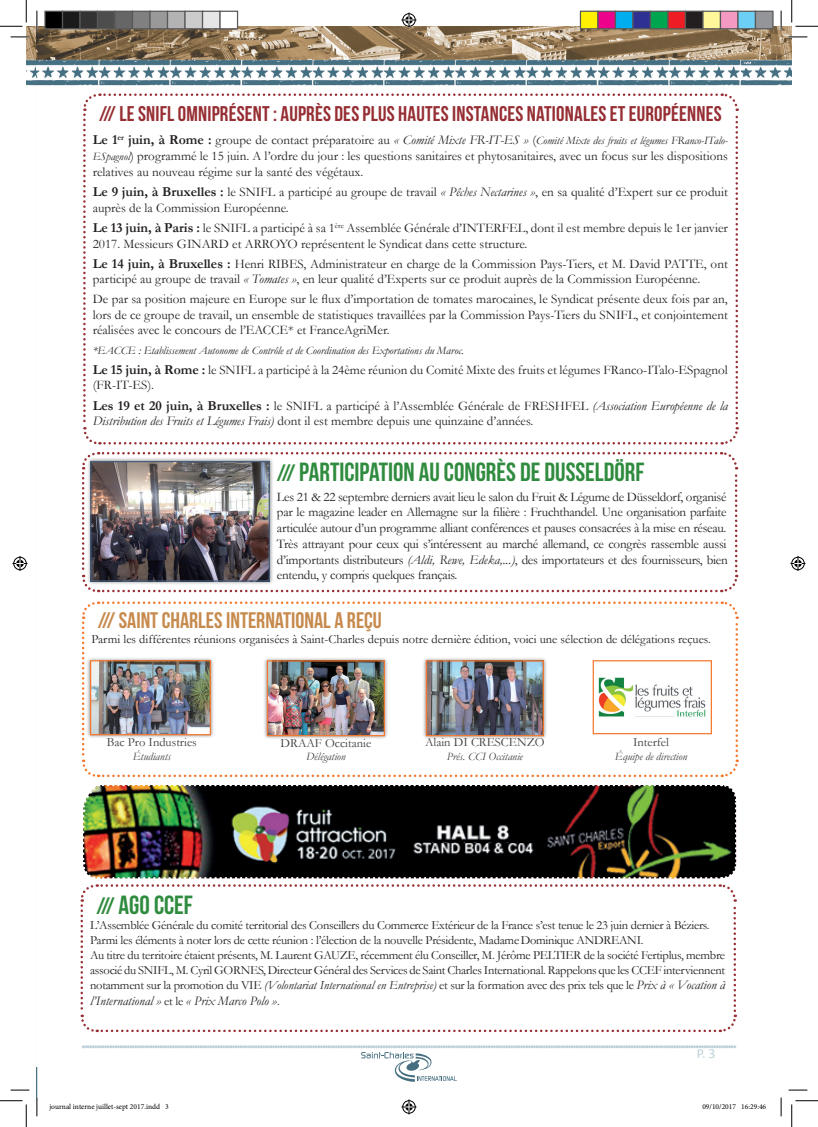
<style>
.page{position:relative;width:818px;height:1127px;background:#fff}
.page>*{position:absolute;margin:0;border:0;box-sizing:border-box;transform-origin:0 0}
.t1{font:26.25px "Bebas Neue";color:#2f8b3e}
.t2{font:22.5px "Bebas Neue";color:#c78a4d}
.t3{font:21.25px "Bebas Neue";letter-spacing:.01em;color:#962e33}
.t4{font:13.75px "Calibri";color:#bcd0d9}
.t5{font:13.12px/15.8px "Garamond";color:#231f20}
.t6{font:italic 13.12px "Garamond";color:#231f20}
.t7{font:12.5px/15.2px "Garamond";letter-spacing:-.02em;color:#231f20}
.t8{font:12.5px "Garamond";color:#231f20}
.t9{font:12.5px "Garamond";color:#3e3e3f}
.t10{font:italic 11.25px "Garamond";color:#231f20}
.t11{font:italic 11.25px "Garamond";color:#3e3e3f}
.t12{font:7.5px "Minion Pro";color:#000}
.s1{font-weight:700;font-style:normal;font-size:13.75px}
.s2{font-style:normal;font-size:13.12px}
.s3{font-size:13.12px}
.s4{font-style:italic;font-size:11.25px}
.s5{font-weight:700;font-size:13.75px}
.s6{font-style:italic}
.s7{font-size:23.75px}
.s8{font-style:italic;font-size:13.12px}
.s9{font-style:normal;font-size:12.5px}
</style>
<div class="page">
<img style="left:38px;top:26px;width:754px;height:1021px">
<svg style="left:82px;top:1045px;width:654px;height:36px"></svg>
<svg style="left:80px;top:92px;width:659px;height:501px"></svg>
<img style="left:79px;top:600px;width:660px;height:433px">
<div style="left:86px;top:457px;width:188px;height:128px;background:#231f20;opacity:.5"></div>
<img style="left:92px;top:463px;width:176px;height:116px">
<div style="left:90px;top:461px;width:180px;height:120px;border:1px solid #465f7e"></div>
<svg style="left:788px;top:36px;width:19px;height:2px"></svg>
<svg style="left:788px;top:1089px;width:19px;height:1px"></svg>
<svg style="left:780px;top:11px;width:2px;height:18px"></svg>
<svg style="left:780px;top:1097px;width:2px;height:18px"></svg>
<svg style="left:791px;top:0;width:27px;height:27px"></svg>
<svg style="left:791px;top:1100px;width:27px;height:26px"></svg>
<svg style="left:401px;top:13px;width:15px;height:15px"></svg>
<svg style="left:401px;top:1099px;width:15px;height:15px"></svg>
<svg style="left:0;top:0;width:38px;height:1126px"></svg>
<svg style="left:790px;top:556px;width:15px;height:15px"></svg>
<div style="left:45px;top:11px;width:18px;height:18px;background:#000"></div>
<div style="left:44px;top:11px;width:19px;height:18px;border:1px solid #595959"></div>
<div style="left:63px;top:11px;width:17px;height:18px;background:#1a1a1a"></div>
<div style="left:62px;top:11px;width:19px;height:18px;border:1px solid #595959"></div>
<div style="left:80px;top:11px;width:18px;height:18px;background:#333"></div>
<div style="left:79px;top:11px;width:19px;height:18px;border:1px solid #595959"></div>
<div style="left:98px;top:11px;width:17px;height:18px;background:#4d4d4d"></div>
<div style="left:97px;top:11px;width:19px;height:18px;border:1px solid #595959"></div>
<div style="left:115px;top:11px;width:18px;height:18px;background:#666"></div>
<div style="left:114px;top:11px;width:19px;height:18px;border:1px solid #595959"></div>
<div style="left:133px;top:11px;width:17px;height:18px;background:#808080"></div>
<div style="left:132px;top:11px;width:19px;height:18px;border:1px solid #595959"></div>
<div style="left:150px;top:11px;width:18px;height:18px;background:#999"></div>
<div style="left:149px;top:11px;width:19px;height:18px;border:1px solid #595959"></div>
<div style="left:168px;top:11px;width:17px;height:18px;background:#b3b3b3"></div>
<div style="left:167px;top:11px;width:19px;height:18px;border:1px solid #595959"></div>
<div style="left:185px;top:11px;width:18px;height:18px;background:#ccc"></div>
<div style="left:184px;top:11px;width:19px;height:18px;border:1px solid #595959"></div>
<div style="left:203px;top:11px;width:17px;height:18px;background:#e6e6e6"></div>
<div style="left:202px;top:11px;width:19px;height:18px;border:1px solid #595959"></div>
<div style="left:220px;top:11px;width:18px;height:18px;background:#fff"></div>
<div style="left:219px;top:11px;width:19px;height:18px;border:1px solid #595959"></div>
<div style="left:580px;top:11px;width:18px;height:18px;background:#fff101"></div>
<div style="left:580px;top:11px;width:18px;height:18px;border:1px solid #595959"></div>
<div style="left:598px;top:11px;width:17px;height:18px;background:#ed028c"></div>
<div style="left:597px;top:11px;width:19px;height:18px;border:1px solid #595959"></div>
<div style="left:615px;top:11px;width:18px;height:18px;background:#00aeef"></div>
<div style="left:615px;top:11px;width:18px;height:18px;border:1px solid #595959"></div>
<div style="left:633px;top:11px;width:17px;height:18px;background:#2e3092"></div>
<div style="left:632px;top:11px;width:19px;height:18px;border:1px solid #595959"></div>
<div style="left:650px;top:11px;width:18px;height:18px;background:#00a54f"></div>
<div style="left:650px;top:11px;width:18px;height:18px;border:1px solid #595959"></div>
<div style="left:668px;top:11px;width:17px;height:18px;background:#ee1d23"></div>
<div style="left:667px;top:11px;width:19px;height:18px;border:1px solid #595959"></div>
<div style="left:685px;top:11px;width:18px;height:18px;background:#231f20"></div>
<div style="left:685px;top:11px;width:18px;height:18px;border:1px solid #595959"></div>
<div style="left:703px;top:11px;width:17px;height:18px;background:#fff79a"></div>
<div style="left:702px;top:11px;width:19px;height:18px;border:1px solid #595959"></div>
<div style="left:720px;top:11px;width:18px;height:18px;background:#f499c2"></div>
<div style="left:720px;top:11px;width:18px;height:18px;border:1px solid #595959"></div>
<div style="left:738px;top:11px;width:17px;height:18px;background:#6bcff6"></div>
<div style="left:737px;top:11px;width:19px;height:18px;border:1px solid #595959"></div>
<div style="left:755px;top:11px;width:18px;height:18px;background:#939598"></div>
<div style="left:755px;top:11px;width:18px;height:18px;border:1px solid #595959"></div>
<h3 class="t3" style="left:99px;top:102px;width:624px">/// LE SNIFL OMNIPRÉSENT : AUPRÈS DES PLUS HAUTES INSTANCES NATIONALES ET EUROPÉENNES</h3>
<p class="t10" style="left:93px;top:133px;width:637px"><span class="s1">Le 1</span><sup>er</sup> <span class="s1">juin, à Rome :</span> <span class="s2">groupe de contact préparatoire au</span> <span class="s3">« Comité Mixte FR-IT-ES »</span> <span class="s2">(</span>Comité Mixte des fruits et légumes FRanco-ITalo-</p>
<p class="t5" style="left:93px;top:148px;width:637px"><span class="s4">ESpagnol</span>) programmé le 15 juin. A l’ordre du jour : les questions sanitaires et phytosanitaires, avec un focus sur les dispositions relatives au nouveau régime sur la santé des végétaux.</p>
<p class="t5" style="left:93px;top:184px;width:636px"><span class="s5">Le 9 juin, à Bruxelles :</span> le SNIFL a participé au groupe de travail <span class="s6">« Pêches Nectarines »</span>, en sa qualité d’Expert sur ce produit auprès de la Commission Européenne.</p>
<p class="t5" style="left:93px;top:219px;width:637px"><span class="s5">Le 13 juin, à Paris :</span> le SNIFL a participé à sa 1<sup>ère</sup> Assemblée Générale d’INTERFEL, dont il est membre depuis le 1er janvier<br>2017. Messieurs GINARD et ARROYO représentent le Syndicat dans cette structure.</p>
<p class="t5" style="left:93px;top:255px;width:636px"><span class="s5">Le 14 juin, à Bruxelles :</span> Henri RIBES, Administrateur en charge de la Commission Pays-Tiers, et M. David PATTE, ont participé au groupe de travail <span class="s6">« Tomates »</span>, en leur qualité d’Experts sur ce produit auprès de la Commission Européenne.</p>
<p class="t5" style="left:93px;top:290px;width:637px;text-align:justify">De par sa position majeure en Europe sur le flux d’importation de tomates marocaines, le Syndicat présente deux fois par an, lors de ce groupe de travail, un ensemble de statistiques travaillées par la Commission Pays-Tiers du SNIFL, et conjointement réalisées avec le concours de l’EACCE* et FranceAgriMer.</p>
<p class="t10" style="left:93px;top:342px;width:373px">*EACCE : Etablissement Autonome de Contrôle et de Coordination des Exportations du Maroc.</p>
<p class="t5" style="left:93px;top:361px;width:636px"><span class="s5">Le 15 juin, à Rome :</span> le SNIFL a participé à la 24ème réunion du Comité Mixte des fruits et légumes FRanco-ITalo-ESpagnol (FR-IT-ES).</p>
<p class="t5" style="left:93px;top:397px;width:637px"><span class="s5">Les 19 et 20 juin, à Bruxelles :</span> le SNIFL a participé à l’Assemblée Générale de FRESHFEL <span class="s6">(Association Européenne de la<br>Distribution des Fruits et Légumes Frais)</span> dont il est membre depuis une quinzaine d’années.</p>
<h1 class="t1" style="left:277px;top:457px;width:369px"><span class="s7">///</span> PARTICIPATION AU CONGRÈS DE DUSSELDÖRF</h1>
<p class="t5" style="left:277px;top:488px;width:452px;text-align:justify">Les 21 &amp; 22 septembre derniers avait lieu le salon du Fruit &amp; Légume de Düsseldorf, organisé par le magazine leader en Allemagne sur la filière : Fruchthandel. Une organisation parfaite articulée autour d’un programme alliant conférences et pauses consacrées à la mise en réseau.<br>Très attrayant pour ceux qui s’intéressent au marché allemand, ce congrès rassemble aussi d’importants distributeurs <span class="s6">(Aldi, Rewe, Edeka,...)</span>, des importateurs et des fournisseurs, bien entendu, y compris quelques français.</p>
<h2 class="t2" style="left:98px;top:607px;width:286px">/// SAINT CHARLES INTERNATIONAL A REÇU</h2>
<p class="t8" style="left:91px;top:630px;width:621px">Parmi les différentes réunions organisées à Saint-Charles depuis notre dernière édition, voici une sélection de délégations reçues.</p>
<p class="t9" style="left:107px;top:733px;width:91px">Bac Pro Industries</p>
<p class="t11" style="left:133px;top:748px;width:39px">Étudiants</p>
<p class="t9" style="left:280px;top:734px;width:92px">DRAAF Occitanie</p>
<p class="t11" style="left:306px;top:748px;width:41px">Délégation</p>
<p class="t9" style="left:425px;top:733px;width:121px">Alain DI CRESCENZO</p>
<p class="t11" style="left:447px;top:748px;width:78px">Prés. CCI Occitanie</p>
<p class="t9" style="left:633px;top:733px;width:37px">Interfel</p>
<p class="t11" style="left:615px;top:748px;width:74px">Équipe de direction</p>
<h1 class="t1" style="left:96px;top:889px;width:98px"><span class="s7">///</span> AGO CCEF</h1>
<p class="t7" style="left:90px;top:916px;width:636px">L’Assemblée Générale du comité territorial des Conseillers du Commerce Extérieur de la France s’est tenue le 23 juin dernier à Béziers.<br>Parmi les éléments à noter lors de cette réunion : l’élection de la nouvelle Présidente, MadameDominique ANDREANI.<br>Au titre du territoire étaient présents, M. Laurent GAUZE, récemment élu Conseiller, M. Jérôme PELTIER de la société Fertiplus, membre associé du SNIFL, M. Cyril GORNES, Directeur Général des Services de Saint Charles International. Rappelons que les CCEF interviennent notamment sur la promotion du VIE <span class="s6">(Volontariat International en Entreprise)</span> et sur la formation avec des prix tels que le <span class="s8">Prix à « Vocation à</span></p>
<p class="t6" style="left:90px;top:991px;width:191px">l’International » <span class="s9">et le</span> « Prix Marco Polo »<span class="s9">.</span></p>
<p class="t4" style="left:697px;top:1044px;width:20px">P. 3</p>
<p class="t12" style="left:49px;top:1101px;width:121px">journal interne juillet-sept 2017.indd 3</p>
<p class="t12" style="left:702px;top:1101px;width:65px">09/10/2017 16:29:46</p>
</div>
